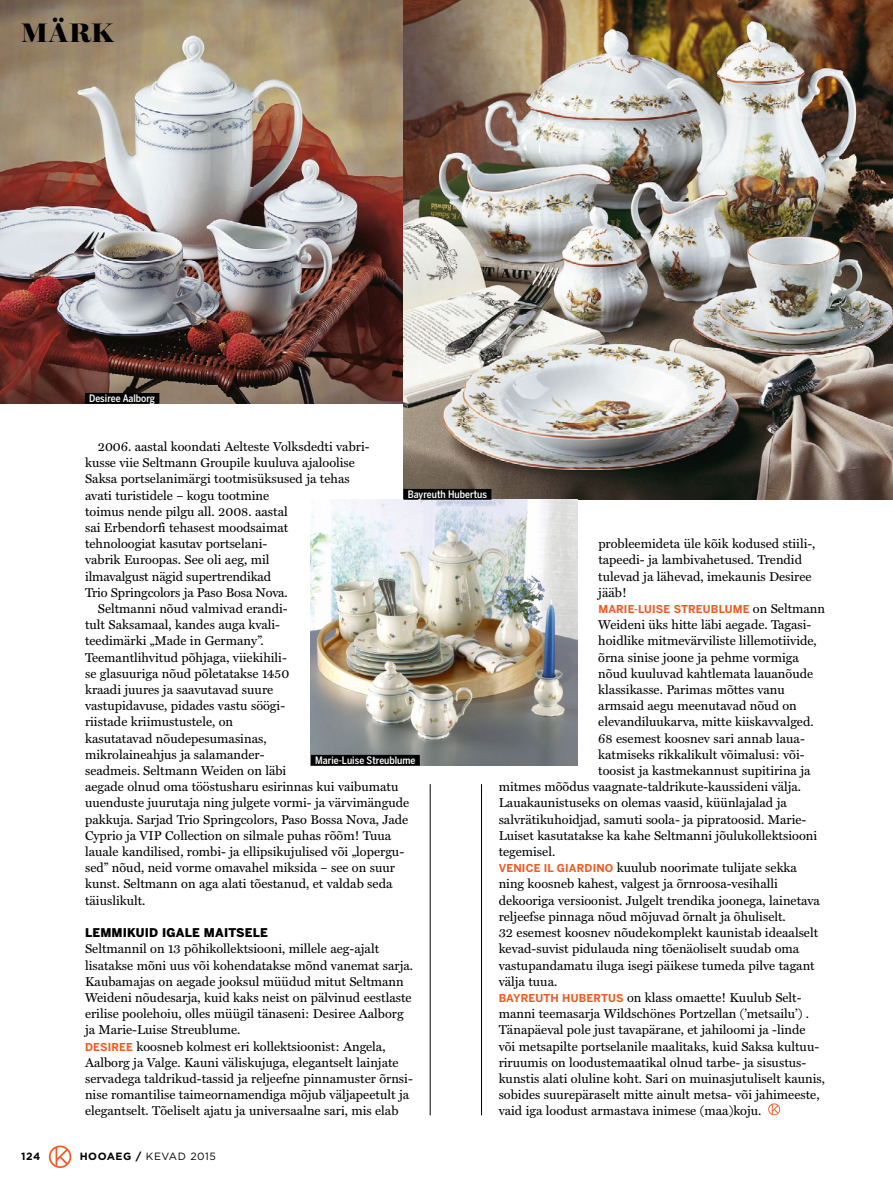
<style>
.page{position:relative;width:893px;height:1191px;background:#fff}
.page>*{position:absolute;margin:0;border:0;box-sizing:border-box;transform-origin:0 0}
.t1{font:900 27px "Miller Banner";color:#000}
.t2{font:12.9px/16.2px "Miller Text";color:#000}
.t3{font:900 12px "Benton Sans";letter-spacing:.015em;color:#000}
.t4{font:700 10.8px "Benton Sans";letter-spacing:.015em;color:#f15a22}
.t5{font:10.5px "Gotham";letter-spacing:.05em;color:#000}
.t6{font:700 10.5px "Gotham";color:#000}
.t7{font:500 10.2px "Benton Sans Cond";color:#fff}
.s1{font-family:"Benton Sans";font-weight:700;font-size:10.8px;color:#f15a22}
.s2{font-family:"Miller Text";font-weight:400;font-size:12.9px;color:#000}
.s3{font-weight:700}
</style>
<div class="page">
<svg style="left:49px;top:1145px;width:22px;height:23px"></svg>
<img style="left:0;top:0;width:403px;height:403px">
<svg style="left:768px;top:1103px;width:12px;height:12px"></svg>
<hr style="left:481px;top:784px;width:1px;height:331px;background:#000">
<hr style="left:430px;top:784px;width:1px;height:331px;background:#000">
<img style="left:403px;top:0;width:490px;height:499px">
<img style="left:311px;top:499px;width:266px;height:266px">
<div style="left:311px;top:755px;width:109px;height:10px;background:#000"></div>
<div style="left:85px;top:393px;width:74px;height:11px;background:#000"></div>
<div style="left:403px;top:489px;width:88px;height:11px;background:#000"></div>
<h1 class="t1" style="left:21px;top:16px;width:94px">MÄRK</h1>
<p class="t7" style="left:89px;top:392px;width:67px">Desiree Aalborg</p>
<p class="t2" style="left:98px;top:438px;width:273px">2006. aastal koondati Aelteste Volksdedti vabri-</p>
<p class="t2" style="left:85px;top:454px;width:271px">kusse viie Seltmann Groupile kuuluva ajaloolise</p>
<p class="t2" style="left:85px;top:471px;width:266px">Saksa portselanimärgi tootmisüksused ja tehas</p>
<p class="t2" style="left:85px;top:487px;width:186px">avati turistidele – kogu tootmine</p>
<p class="t2" style="left:85px;top:503px;width:204px">toimus nende pilgu all. 2008. aastal</p>
<p class="t2" style="left:85px;top:519px;width:205px">sai Erbendorfi tehasest moodsaimat</p>
<p class="t2" style="left:85px;top:535px;width:184px">tehnoloogiat kasutav portselani-</p>
<p class="t2" style="left:85px;top:552px;width:186px">vabrik Euroopas. See oli aeg, mil</p>
<p class="t2" style="left:85px;top:568px;width:188px">ilmavalgust nägid supertrendikad</p>
<p class="t2" style="left:85px;top:584px;width:204px">Trio Springcolors ja Paso Bosa Nova.</p>
<p class="t2" style="left:98px;top:600px;width:191px">Seltmanni nõud valmivad erandi-</p>
<p class="t2" style="left:85px;top:616px;width:197px">tult Saksamaal, kandes auga kvali-</p>
<p class="t2" style="left:85px;top:633px;width:180px">teedimärki „Made in Germany”.</p>
<p class="t2" style="left:85px;top:649px;width:203px">Teemantlihvitud põhjaga, viiekihili-</p>
<p class="t2" style="left:85px;top:665px;width:206px">se glasuuriga nõud põletatakse 1450</p>
<p class="t2" style="left:85px;top:681px;width:190px">kraadi juures ja saavutavad suure</p>
<p class="t2" style="left:85px;top:697px;width:202px">vastupidavuse, pidades vastu söögi-</p>
<p class="t2" style="left:85px;top:714px;width:150px">riistade kriimustustele, on</p>
<p class="t2" style="left:85px;top:730px;width:183px">kasutatavad nõudepesumasinas,</p>
<p class="t2" style="left:85px;top:746px;width:181px">mikrolaineahjus ja salamander-</p>
<p class="t2" style="left:85px;top:762px;width:203px">seadmeis. Seltmann Weiden on läbi</p>
<p class="t2" style="left:85px;top:778px;width:315px">aegade olnud oma tööstusharu esirinnas kui vaibumatu</p>
<p class="t2" style="left:85px;top:795px;width:326px">uuenduste juurutaja ning julgete vormi- ja värvimängude</p>
<p class="t2" style="left:85px;top:811px;width:325px">pakkuja. Sarjad Trio Springcolors, Paso Bossa Nova, Jade</p>
<p class="t2" style="left:85px;top:827px;width:308px">Cyprio ja VIP Collection on silmale puhas rõõm! Tuua</p>
<p class="t2" style="left:85px;top:843px;width:321px">lauale kandilised, rombi- ja ellipsikujulised või „lopergu-</p>
<p class="t2" style="left:85px;top:859px;width:311px">sed” nõud, neid vorme omavahel miksida – see on suur</p>
<p class="t2" style="left:85px;top:876px;width:309px">kunst. Seltmann on aga alati tõestanud, et valdab seda</p>
<p class="t2" style="left:85px;top:892px;width:62px">täiuslikult.</p>
<p class="t3" style="left:85px;top:925px;width:184px">LEMMIKUID IGALE MAITSELE</p>
<p class="t2" style="left:85px;top:940px;width:330px">Seltmannil on 13 põhikollektsiooni, millele aeg-ajalt lisatakse mõni uus või kohendatakse mõnd vanemat sarja.<br>Kaubamajas on aegade jooksul müüdud mitut Seltmann Weideni nõudesarja, kuid kaks neist on pälvinud eestlaste erilise poolehoiu, olles müügil tänaseni: Desiree Aalborg ja Marie-Luise Streublume.<br><span class="s1">DESIREE</span> koosneb kolmest eri kollektsioonist: Angela, Aalborg ja Valge. Kauni väliskujuga, elegantselt lainjate servadega taldrikud-tassid ja reljeefne pinnamuster õrnsi&shy;nise romantilise taimeornamendiga mõjub väljapeetult ja elegantselt. Tõeliselt ajatu ja universaalne sari, mis elab</p>
<p class="t7" style="left:408px;top:488px;width:81px">Bayreuth Hubertus</p>
<p class="t7" style="left:315px;top:754px;width:102px">Marie-Luise Streublume</p>
<p class="t2" style="left:598px;top:535px;width:219px">probleemideta üle kõik kodused stiili-, tapeedi- ja lambivahetused. Trendid tulevad ja lähevad, imekaunis Desiree jääb!</p>
<p class="t4" style="left:598px;top:602px;width:228px">MARIE-LUISE STREUBLUME <span class="s2">on Seltmann</span></p>
<p class="t2" style="left:598px;top:616px;width:215px">Weideni üks hitte läbi aegade. Tagasi-</p>
<p class="t2" style="left:598px;top:633px;width:220px">hoidlike mitmevärviliste lillemotiivide,</p>
<p class="t2" style="left:598px;top:649px;width:202px">õrna sinise joone ja pehme vormiga</p>
<p class="t2" style="left:598px;top:665px;width:216px">nõud kuuluvad kahtlemata lauanõude</p>
<p class="t2" style="left:598px;top:681px;width:188px">klassikasse. Parimas mõttes vanu</p>
<p class="t2" style="left:598px;top:697px;width:200px">armsaid aegu meenutavad nõud on</p>
<p class="t2" style="left:598px;top:714px;width:217px">elevandiluukarva, mitte kiiskavvalged.</p>
<p class="t2" style="left:598px;top:730px;width:208px">68 esemest koosnev sari annab laua-</p>
<p class="t2" style="left:598px;top:746px;width:208px">katmiseks rikkalikult võimalusi: või-</p>
<p class="t2" style="left:598px;top:762px;width:214px">toosist ja kastmekannust supitirina ja</p>
<p class="t2" style="left:499px;top:778px;width:304px">mitmes mõõdus vaagnate-taldrikute-kaussideni välja.</p>
<p class="t2" style="left:499px;top:795px;width:290px">Lauakaunistuseks on olemas vaasid, küünlajalad ja</p>
<p class="t2" style="left:499px;top:811px;width:309px">salvrätikuhoidjad, samuti soola- ja pipratoosid. Marie-</p>
<p class="t2" style="left:499px;top:827px;width:320px">Luiset kasutatakse ka kahe Seltmanni jõulukollektsiooni</p>
<p class="t2" style="left:499px;top:843px;width:58px">tegemisel.</p>
<p class="t2" style="left:499px;top:859px;width:300px"><span class="s1">VENICE IL GIARDINO</span> kuulub noorimate tulijate sekka</p>
<p class="t2" style="left:499px;top:876px;width:281px">ning koosneb kahest, valgest ja õrnroosa-vesihalli</p>
<p class="t2" style="left:499px;top:892px;width:323px">dekooriga versioonist. Julgelt trendika joonega, lainetava</p>
<p class="t2" style="left:499px;top:908px;width:289px">reljeefse pinnaga nõud mõjuvad õrnalt ja õhuliselt.</p>
<p class="t2" style="left:499px;top:924px;width:321px">32 esemest koosnev nõudekomplekt kaunistab ideaalselt</p>
<p class="t2" style="left:499px;top:940px;width:302px">kevad-suvist pidulauda ning tõenäoliselt suudab oma</p>
<p class="t2" style="left:499px;top:957px;width:318px">vastupandamatu iluga isegi päikese tumeda pilve tagant</p>
<p class="t2" style="left:499px;top:973px;width:60px">välja tuua.</p>
<p class="t2" style="left:499px;top:989px;width:304px"><span class="s1">BAYREUTH HUBERTUS</span> on klass omaette! Kuulub Selt-</p>
<p class="t2" style="left:499px;top:1005px;width:312px">manni teemasarja Wildschönes Portzellan (’metsailu’) .</p>
<p class="t2" style="left:499px;top:1021px;width:308px">Tänapäeval pole just tavapärane, et jahiloomi ja -linde</p>
<p class="t2" style="left:499px;top:1038px;width:322px">või metsapilte portselanile maalitaks, kuid Saksa kultuu-</p>
<p class="t2" style="left:499px;top:1054px;width:309px">riruumis on loodustemaatikal olnud tarbe- ja sisustus-</p>
<p class="t2" style="left:499px;top:1070px;width:328px">kunstis alati oluline koht. Sari on muinasjutuliselt kaunis,</p>
<p class="t2" style="left:499px;top:1086px;width:322px">sobides suurepäraselt mitte ainult metsa- või jahimeeste,</p>
<p class="t2" style="left:499px;top:1102px;width:264px">vaid iga loodust armastava inimese (maa)koju.</p>
<p class="t6" style="left:21px;top:1150px;width:21px">124</p>
<p class="t5" style="left:80px;top:1151px;width:138px"><span class="s3">HOOAEG /</span> KEVAD 2015</p>
</div>
